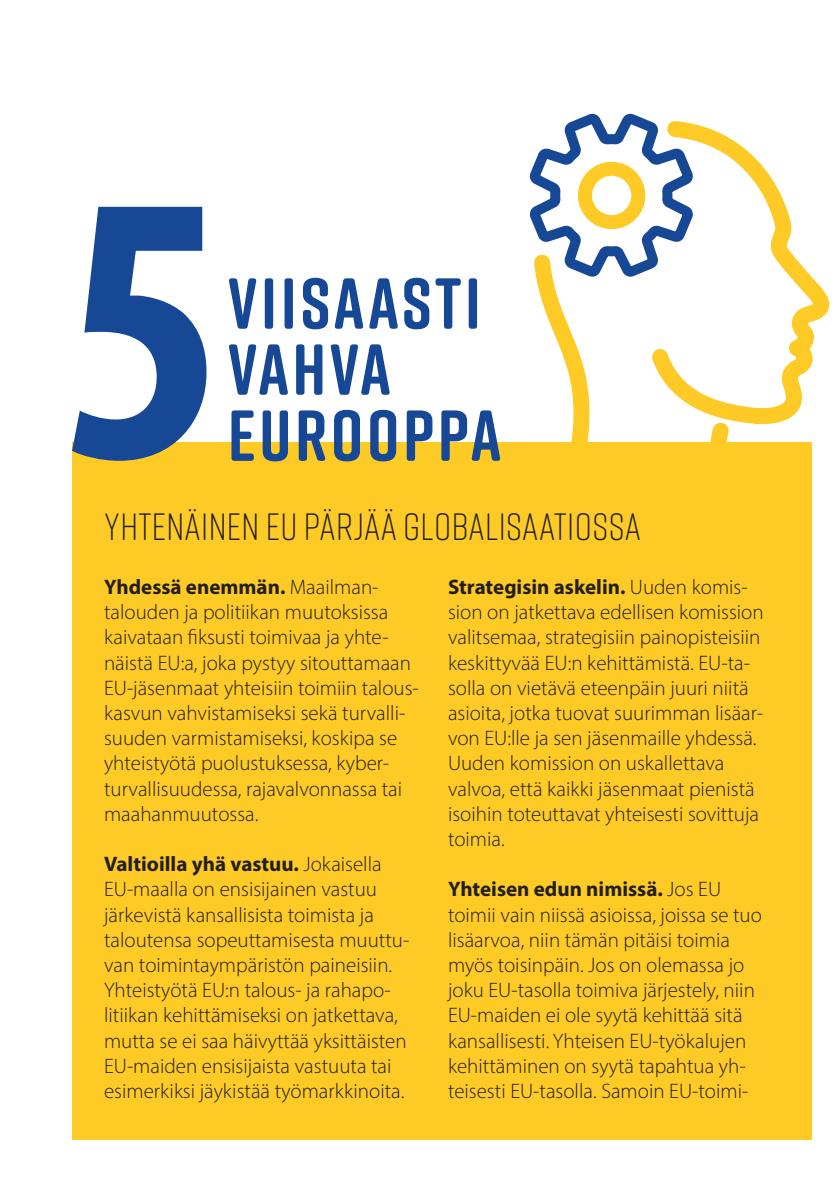
<style>
.page{position:relative;width:840px;height:1191px;background:#fff}
.page>*{position:absolute;margin:0;border:0;box-sizing:border-box;transform-origin:0 0}
.t1{font:700 72px/66px "Rift Soft";letter-spacing:.05em;color:#174895}
.t2{font:300 38px "Rift Soft";letter-spacing:.01em;color:#231f20}
.t3{font:300 21px/25.2px "Myriad Pro";color:#231f20}
.s1{font-weight:700}
</style>
<div class="page">
<div style="left:72px;top:442px;width:739px;height:698px;background:#feca26"></div>
<svg style="left:72px;top:207px;width:134px;height:254px"></svg>
<svg style="left:537px;top:126px;width:293px;height:355px"></svg>
<svg style="left:529px;top:113px;width:172px;height:172px"></svg>
<svg style="left:584px;top:169px;width:54px;height:53px"></svg>
<div style="left:577px;top:162px;width:68px;height:67px;border:14px solid #feca26;border-radius:50%"></div>
<h1 class="t1" style="left:228px;top:269px;width:275px">VIISAASTI<br>VAHVA<br>EUROOPPA</h1>
<h2 class="t2" style="left:104px;top:500px;width:538px">YHTENÄINEN EU PÄRJÄÄ GLOBALISAATIOSSA</h2>
<p class="t3" style="left:104px;top:574px;width:316px"><span class="s1">Yhdessä enemmän.</span> Maailman&shy;talouden ja politiikan muutoksissa kaivataan fiksusti toimivaa ja yhte&shy;näistä EU:a, joka pystyy sitouttamaan EU-jäsenmaat yhteisiin toimiin talous&shy;kasvun vahvistamiseksi sekä turvalli&shy;suuden varmistamiseksi, koskipa se yhteistyötä puolustuksessa, kyber&shy;turvallisuudessa, rajavalvonnassa tai maahanmuutossa.</p>
<p class="t3" style="left:104px;top:851px;width:306px"><span class="s1">Valtioilla yhä vastuu.</span> Jokaisella EU-maalla on ensisijainen vastuu järkevistä kansallisista toimista ja taloutensa sopeuttamisesta muuttu&shy;van toimintaympäristön paineisiin.<br>Yhteistyötä EU:n talous- ja rahapo&shy;litiikan kehittämiseksi on jatkettava, mutta se ei saa häivyttää yksittäisten EU-maiden ensisijaista vastuuta tai esimerkiksi jäykistää työmarkkinoita.</p>
<p class="t3" style="left:447px;top:574px;width:317px"><span class="s1">Strategisin askelin.</span> Uuden komis&shy;sion on jatkettava edellisen komission valitsemaa, strategisiin painopisteisiin keskittyvää EU:n kehittämistä. EU-ta&shy;solla on vietävä eteenpäin juuri niitä asioita, jotka tuovat suurimman lisäar&shy;von EU:lle ja sen jäsenmaille yhdessä.<br>Uuden komission on uskallettava valvoa, että kaikki jäsenmaat pienistä isoihin toteuttavat yhteisesti sovittuja toimia.</p>
<p class="t3" style="left:447px;top:876px;width:315px"><span class="s1">Yhteisen edun nimissä.</span> Jos EU toimii vain niissä asioissa, joissa se tuo lisäarvoa, niin tämän pitäisi toimia myös toisinpäin. Jos on olemassa jo joku EU-tasolla toimiva järjestely, niin EU-maiden ei ole syytä kehittää sitä kansallisesti. Yhteisen EU-työkalujen kehittäminen on syytä tapahtua yh&shy;teisesti EU-tasolla. Samoin EU-toimi-</p>
</div>
